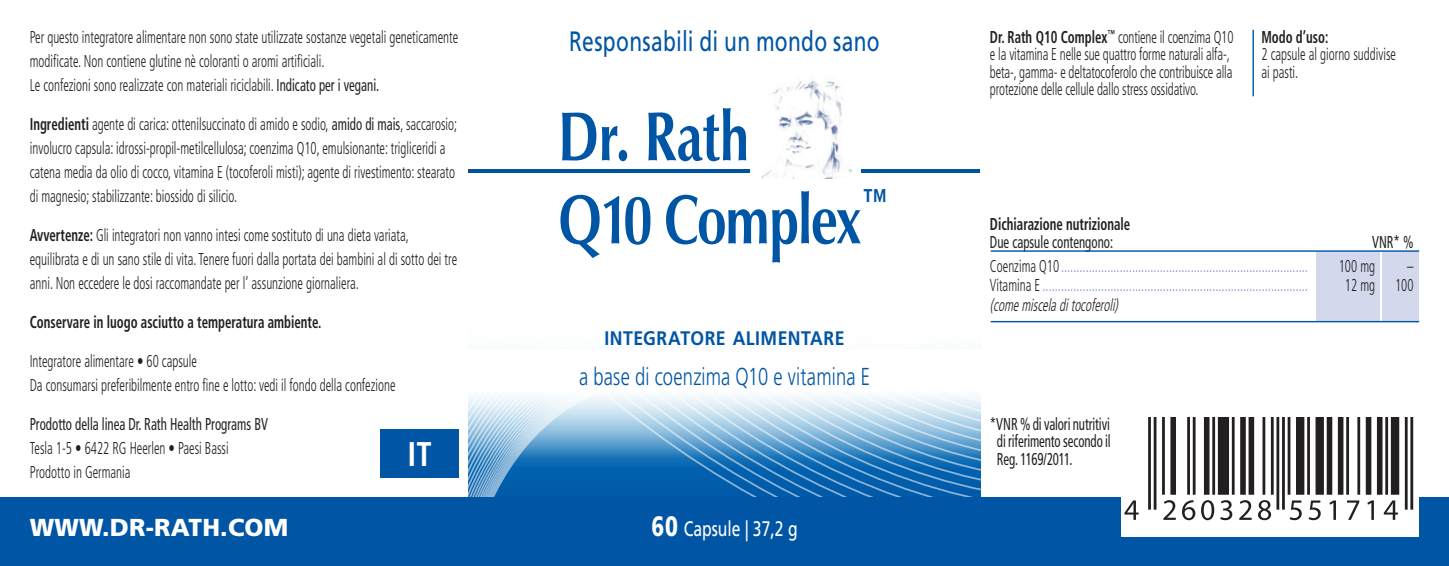
<style>
.page{position:relative;width:1449px;height:566px;background:#fff}
.page>*{position:absolute;margin:0;border:0;box-sizing:border-box;transform-origin:0 0}
.t1{font:70px/83px "Zapf Humnst PL Bold A";letter-spacing:-.02em;color:#0155a5;scale:.75 1}
.t2{font:700 condensed 34.3px "Frutiger LT";color:#fff;scale:.93 1}
.t3{font:28px "Frutiger LT";letter-spacing:.015em;color:#0155a5;scale:.75 1}
.t4{font:300 24.5px "Frutiger LT";letter-spacing:.01em;color:#0155a5;scale:.75 1}
.t5{font:900 24.5px "Frutiger LT";letter-spacing:.01em;color:#fff}
.t6{font:21px "Frutiger LT";color:#fff;scale:.75 1}
.t7{font:700 19.6px "Frutiger LT";letter-spacing:.025em;color:#0155a5;scale:.9 1}
.t8{font:300 condensed 17.15px/23.8px "Frutiger LT";color:#231f20;scale:.75 1}
.t9{font:300 condensed 17.15px "Frutiger LT";color:#8193c9;scale:.75 1}
.t10{font:condensed 17.15px/17.5px "Frutiger LT";color:#231f20;text-align:justify;scale:.75 1}
.t11{font:700 condensed 17.15px "Frutiger LT";color:#231f20;scale:.75 1}
.t12{font:italic 300 condensed 17.15px "Frutiger LT";color:#231f20;scale:.75 1}
.s1{font-weight:400}
.s2{font-weight:700}
.s3{font-weight:900;font-size:28px}
.s4{color:#231f20}
</style>
<div class="page">
<svg style="left:469px;top:470px;width:511px;height:27px;background:#1368b0"></svg>
<hr style="left:469px;top:169px;width:511px;height:4px;background:#0153a0">
<div style="left:750px;top:75px;width:110px;height:105px;background:#fff"></div>
<img style="left:762px;top:80px;width:89px;height:98px">
<div style="left:1382px;top:251px;width:37px;height:70px;background:#d3d8ec"></div>
<div style="left:1316px;top:251px;width:63px;height:70px;background:#d3d8ec"></div>
<hr style="left:990px;top:250px;width:429px;height:2px;background:#0155a5">
<hr style="left:990px;top:321px;width:429px;height:1px;background:#0155a5">
<div style="left:0;top:497px;width:1449px;height:69px;background:#0155a5"></div>
<div style="left:380px;top:429px;width:79px;height:48px;background:#0155a5"></div>
<hr style="left:1252px;top:30px;width:1px;height:66px;background:#0155a5">
<div style="left:1121px;top:417px;width:298px;height:119px;background:#fff"></div>
<hr style="left:1162px;top:417px;width:2px;height:77px;background:#231f20">
<hr style="left:1153px;top:417px;width:3px;height:92px;background:#231f20">
<hr style="left:1148px;top:417px;width:3px;height:92px;background:#231f20">
<div style="left:1170px;top:417px;width:6px;height:77px;background:#231f20"></div>
<hr style="left:1192px;top:417px;width:3px;height:77px;background:#231f20">
<hr style="left:1187px;top:417px;width:3px;height:77px;background:#231f20">
<div style="left:1204px;top:417px;width:5px;height:77px;background:#231f20"></div>
<hr style="left:1212px;top:417px;width:3px;height:77px;background:#231f20">
<div style="left:1217px;top:417px;width:12px;height:77px;background:#231f20"></div>
<hr style="left:1231px;top:417px;width:3px;height:77px;background:#231f20">
<div style="left:1248px;top:417px;width:6px;height:77px;background:#231f20"></div>
<div style="left:1240px;top:417px;width:5px;height:77px;background:#231f20"></div>
<hr style="left:1287px;top:417px;width:3px;height:77px;background:#231f20">
<hr style="left:1282px;top:417px;width:2px;height:92px;background:#231f20">
<hr style="left:1276px;top:417px;width:3px;height:92px;background:#231f20">
<hr style="left:1270px;top:417px;width:3px;height:77px;background:#231f20">
<hr style="left:1262px;top:417px;width:3px;height:77px;background:#231f20">
<div style="left:1296px;top:417px;width:8px;height:77px;background:#231f20"></div>
<hr style="left:1307px;top:417px;width:3px;height:77px;background:#231f20">
<div style="left:1315px;top:417px;width:8px;height:77px;background:#231f20"></div>
<div style="left:1337px;top:417px;width:6px;height:77px;background:#231f20"></div>
<div style="left:1326px;top:417px;width:6px;height:77px;background:#231f20"></div>
<hr style="left:1357px;top:417px;width:3px;height:77px;background:#231f20">
<hr style="left:1346px;top:417px;width:3px;height:77px;background:#231f20">
<div style="left:1376px;top:417px;width:6px;height:77px;background:#231f20"></div>
<div style="left:1365px;top:417px;width:6px;height:77px;background:#231f20"></div>
<hr style="left:1385px;top:417px;width:3px;height:77px;background:#231f20">
<div style="left:1390px;top:417px;width:9px;height:77px;background:#231f20"></div>
<hr style="left:1410px;top:417px;width:3px;height:92px;background:#231f20">
<hr style="left:1404px;top:417px;width:3px;height:92px;background:#231f20">
<svg style="left:1124px;top:500px;width:14px;height:19px"></svg>
<svg style="left:1163px;top:500px;width:12px;height:19px"></svg>
<svg style="left:1182px;top:500px;width:13px;height:20px"></svg>
<svg style="left:1201px;top:500px;width:13px;height:20px"></svg>
<svg style="left:1220px;top:500px;width:12px;height:20px"></svg>
<svg style="left:1239px;top:500px;width:12px;height:19px"></svg>
<svg style="left:1258px;top:500px;width:13px;height:20px"></svg>
<svg style="left:1289px;top:500px;width:12px;height:20px"></svg>
<svg style="left:1308px;top:500px;width:12px;height:20px"></svg>
<svg style="left:1329px;top:500px;width:7px;height:19px"></svg>
<svg style="left:1347px;top:500px;width:12px;height:19px"></svg>
<svg style="left:1367px;top:500px;width:6px;height:19px"></svg>
<svg style="left:1383px;top:500px;width:14px;height:19px"></svg>
<svg style="left:468px;top:396px;width:513px;height:74px;background:#8cbbdc"></svg>
<p class="t8" style="left:30px;top:25px;width:573px">Per questo integratore alimentare non sono state utilizzate sostanze vegetali geneticamente modificate. Non contiene glutine nè coloranti o aromi artificiali.<br>Le confezioni sono realizzate con materiali riciclabili. <span class="s1">Indicato per i vegani.</span></p>
<p class="t8" style="left:30px;top:112px;width:571px"><span class="s2">Ingredienti</span> agente di carica: ottenilsuccinato di amido e sodio, <span class="s1">amido di mais</span>, saccarosio; involucro capsula: idrossi-propil-metilcellulosa; coenzima Q10, emulsionante: trigliceridi a catena media da olio di cocco, vitamina E (tocoferoli misti); agente di rivestimento: stearato di magnesio; stabilizzante: biossido di silicio.</p>
<p class="t8" style="left:30px;top:223px;width:571px"><span class="s2">Avvertenze:</span> Gli integratori non vanno intesi come sostituto di una dieta variata, equilibrata e di un sano stile di vita. Tenere fuori dalla portata dei bambini al di sotto dei tre anni. Non eccedere le dosi raccomandate per l’ assunzione giornaliera.</p>
<p class="t11" style="left:30px;top:311px;width:390px">Conservare in luogo asciutto a temperatura ambiente.</p>
<p class="t8" style="left:30px;top:349px;width:489px">Integratore alimentare • 60 capsule<br>Da consumarsi preferibilmente entro fine e lotto: vedi il fondo della confezione</p>
<p class="t10" style="left:30px;top:415px;width:319px">Prodotto della linea Dr. Rath Health Programs BV</p>
<p class="t8" style="left:30px;top:436px;width:267px">Tesla 1-5 • 6422 RG Heerlen • Paesi Bassi<br>Prodotto in Germania</p>
<h2 class="t2" style="left:407px;top:434px;width:28px">IT</h2>
<h3 class="t3" style="left:569px;top:25px;width:415px">Responsabili di un mondo sano</h3>
<h1 class="t1" style="left:558px;top:95px;width:444px">Dr. Rath<br>Q10 Complex<sup>™</sup></h1>
<p class="t7" style="left:604px;top:327px;width:268px">INTEGRATORE ALIMENTARE</p>
<h3 class="t4" style="left:579px;top:362px;width:389px">a base di coenzima Q10 e vitamina E</h3>
<h3 class="t5" style="left:30px;top:512px;width:260px">WWW.DR-RATH.COM</h3>
<p class="t6" style="left:651px;top:516px;width:197px"><span class="s3">60</span> Capsule | 37,2 g</p>
<p class="t8" style="left:990px;top:28px;width:326px;line-height:17.5px"><span class="s2">Dr. Rath Q10 Complex</span><sup>™</sup> contiene il coenzima Q10 e la vitamina E nelle sue quattro forme naturali alfa-, beta-, gamma- e deltatocoferolo che contribuisce alla protezione delle cellule dallo stress ossidativo.</p>
<p class="t11" style="left:1261px;top:26px;width:91px">Modo d’uso:</p>
<p class="t8" style="left:1261px;top:46px;width:181px;line-height:17.5px">2 capsule al giorno suddivise ai pasti.</p>
<p class="t11" style="left:990px;top:214px;width:189px">Dichiarazione nutrizionale</p>
<p class="t10" style="left:990px;top:233px;width:166px">Due capsule contengono:</p>
<p class="t10" style="left:1372px;top:233px;width:57px">VNR* %</p>
<p class="t9" style="left:990px;top:256px;width:425px"><span class="s4">Coenzima Q10</span> ................................................................................</p>
<p class="t8" style="left:1338px;top:254px;width:50px">100 mg</p>
<p class="t8" style="left:1407px;top:254px;width:10px">–</p>
<p class="t9" style="left:990px;top:276px;width:425px"><span class="s4">Vitamina E</span> ......................................................................................</p>
<p class="t8" style="left:1344px;top:274px;width:93px">12 mg 100</p>
<p class="t12" style="left:990px;top:295px;width:177px">(comemisceladitocoferoli)</p>
<p class="t10" style="left:997px;top:415px;width:153px;text-indent:-7px">*VNR % di valori nutritivi di riferimento secondo il Reg. 1169/2011.</p>
</div>
